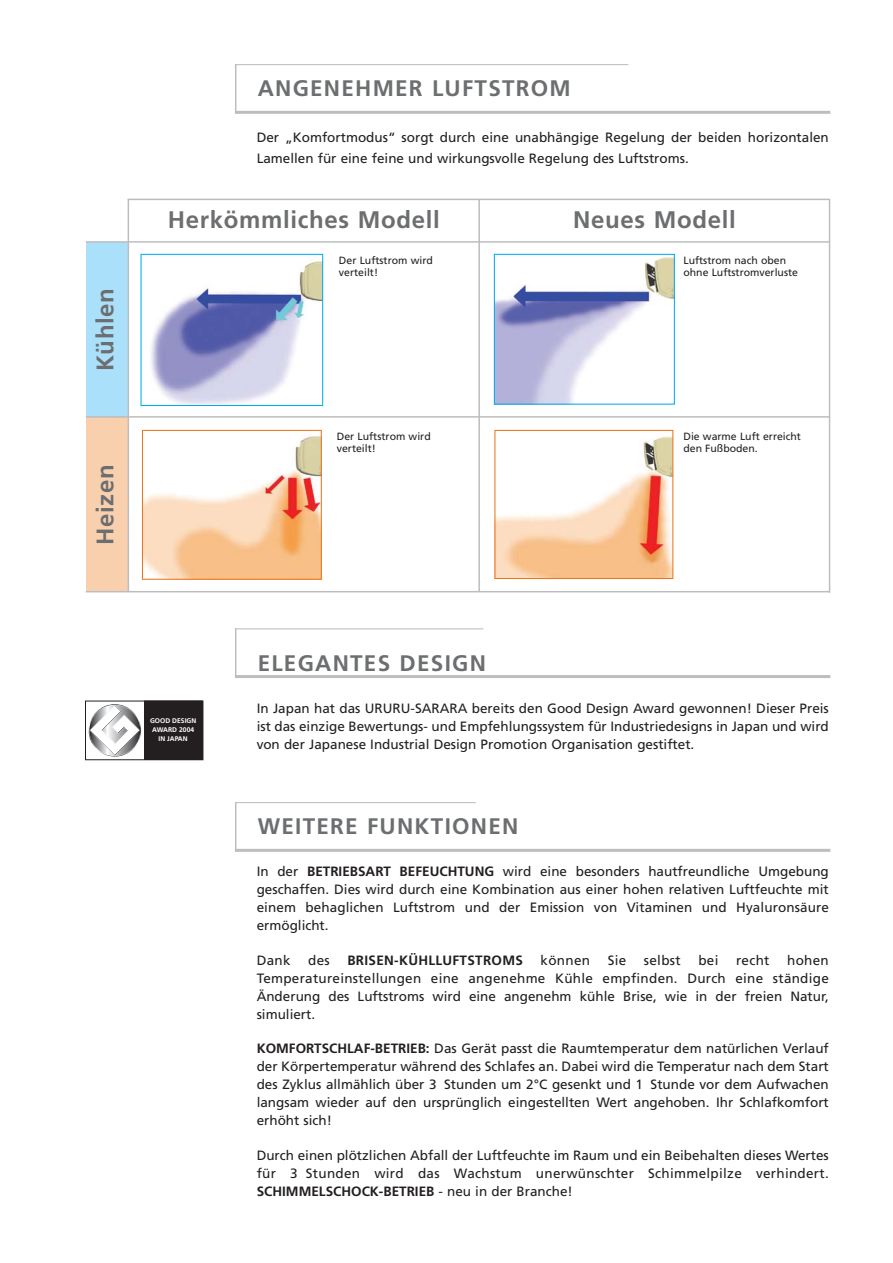
<style>
.page{position:relative;width:893px;height:1263px;background:#fff}
.page>*{position:absolute;margin:0;border:0;box-sizing:border-box;transform-origin:0 0}
.t1{font:700 24px "Frutiger";letter-spacing:.03em;color:#6c6e70}
.t2{font:700 22.5px "Frutiger";letter-spacing:.055em;color:#6c6e70}
.t3{font:13.5px/18px "Frutiger";color:#231f20;text-align:justify}
.t4{font:700 13.5px "Frutiger";letter-spacing:.02em;color:#231f20}
.t5{font:10.5px/12.6px "Frutiger";color:#231f20}
.t6{font:700 condensed 9.6px/11.6px "Helvetica";color:#fff;text-align:center}
.t7{font:700 6.75px/9.4px "Frutiger";color:#fff;text-align:center}
.s1{font-weight:700}
</style>
<div class="page">
<div style="left:86px;top:417px;width:42px;height:175px;background:#f9d0ae"></div>
<div style="left:86px;top:242px;width:42px;height:175px;background:#aae0fa"></div>
<hr style="left:128px;top:199px;width:1px;height:393px;background:#bbbdbf">
<hr style="left:478px;top:199px;width:2px;height:393px;background:#bbbdbf">
<hr style="left:86px;top:241px;width:744px;height:2px;background:#bbbdbf">
<hr style="left:86px;top:416px;width:744px;height:2px;background:#bbbdbf">
<img style="left:151px;top:261px;width:170px;height:143px">
<div style="left:140px;top:254px;width:183px;height:152px;border:1px solid #00adef"></div>
<img style="left:496px;top:257px;width:177px;height:146px">
<div style="left:494px;top:254px;width:181px;height:151px;border:1px solid #00adef"></div>
<img style="left:144px;top:435px;width:176px;height:143px">
<div style="left:142px;top:430px;width:180px;height:150px;border:1px solid #e9771e"></div>
<img style="left:496px;top:436px;width:175px;height:141px">
<div style="left:494px;top:430px;width:179px;height:149px;border:1px solid #e9771e"></div>
<hr style="left:86px;top:591px;width:744px;height:1px;background:#bbbdbf">
<hr style="left:128px;top:199px;width:702px;height:1px;background:#bbbdbf">
<hr style="left:829px;top:199px;width:1px;height:394px;background:#bbbdbf">
<div style="left:144px;top:701px;width:59px;height:59px;background:#231f20"></div>
<svg style="left:89px;top:704px;width:51px;height:53px"></svg>
<hr style="left:140px;top:705px;width:1px;height:51px;background:#231f20">
<div style="left:85px;top:701px;width:118px;height:59px;border:1px solid #231f20"></div>
<hr style="left:235px;top:111px;width:595px;height:3px;background:#bbbdbf">
<hr style="left:235px;top:64px;width:393px;height:1px;background:#bbbdbf">
<hr style="left:235px;top:64px;width:1px;height:49px;background:#bbbdbf">
<hr style="left:235px;top:849px;width:595px;height:3px;background:#bbbdbf">
<hr style="left:235px;top:802px;width:241px;height:1px;background:#bbbdbf">
<hr style="left:235px;top:802px;width:1px;height:49px;background:#bbbdbf">
<hr style="left:235px;top:675px;width:595px;height:3px;background:#bbbdbf">
<hr style="left:235px;top:628px;width:248px;height:1px;background:#bbbdbf">
<hr style="left:235px;top:628px;width:1px;height:50px;background:#bbbdbf">
<h1 class="t1" style="left:96px;top:371px;width:85px;rotate:-90deg">Kühlen</h1>
<h1 class="t1" style="left:96px;top:545px;width:82px;rotate:-90deg">Heizen</h1>
<h2 class="t2" style="left:258px;top:79px;width:315px">ANGENEHMER LUFTSTROM</h2>
<p class="t3" style="left:257px;top:128px;width:574px;line-height:21px">Der „Komfortmodus“ sorgt durch eine unabhängige Regelung der beiden horizontalen<br>Lamellen für eine feine und wirkungsvolle Regelung des Luftstroms.</p>
<h1 class="t1" style="left:168px;top:210px;width:273px">Herkömmliches Modell</h1>
<h1 class="t1" style="left:573px;top:210px;width:164px">Neues Modell</h1>
<p class="t5" style="left:339px;top:254px;width:95px">Der Luftstrom wird verteilt!</p>
<p class="t5" style="left:683px;top:254px;width:116px">Luftstrom nach oben ohne Luftstromverluste</p>
<p class="t5" style="left:337px;top:431px;width:95px">Der Luftstrom wird verteilt!</p>
<p class="t5" style="left:683px;top:431px;width:119px">Die warme Luft erreicht den Fußboden.</p>
<p class="t6" style="left:147px;top:714px;width:54px">GOOD DESIGN<br>AWARD 2003<br>IN JAPAN</p>
<p class="t7" style="left:150px;top:716px;width:48px">GOOD DESIGN<br>AWARD 2004<br>IN JAPAN</p>
<h2 class="t2" style="left:258px;top:654px;width:230px">ELEGANTES DESIGN</h2>
<p class="t3" style="left:257px;top:700px;width:574px">In Japan hat das URURU-SARARA bereits den Good Design Award gewonnen! Dieser Preis ist das einzige Bewertungs- und Empfehlungssystem für Industriedesigns in Japan und wird von der Japanese Industrial Design Promotion Organisation gestiftet.</p>
<h2 class="t2" style="left:258px;top:817px;width:262px">WEITERE FUNKTIONEN</h2>
<p class="t3" style="left:257px;top:864px;width:574px">In der <span class="s1">BETRIEBSART BEFEUCHTUNG</span> wird eine besonders hautfreundliche Umgebung geschaffen. Dies wird durch eine Kombination aus einer hohen relativen Luftfeuchte mit einem behaglichen Luftstrom und der Emission von Vitaminen und Hyaluronsäure ermöglicht.</p>
<p class="t3" style="left:257px;top:952px;width:35px">Dank</p>
<p class="t3" style="left:308px;top:952px;width:23px">des</p>
<p class="t4" style="left:347px;top:955px;width:177px">BRISEN-KÜHLLUFTSTROMS</p>
<p class="t3" style="left:540px;top:952px;width:51px">können</p>
<p class="t3" style="left:608px;top:952px;width:20px">Sie</p>
<p class="t3" style="left:644px;top:952px;width:38px">selbst</p>
<p class="t3" style="left:698px;top:952px;width:22px">bei</p>
<p class="t3" style="left:736px;top:952px;width:35px">recht</p>
<p class="t3" style="left:257px;top:952px;width:574px;text-indent:530px">hohen Temperatureinstellungen eine angenehme Kühle empfinden. Durch eine ständige Änderung des Luftstroms wird eine angenehm kühle Brise, wie in der freien Natur, simuliert.</p>
<p class="t3" style="left:257px;top:1041px;width:574px"><span class="s1">KOMFORTSCHLAF-BETRIEB:</span> Das Gerät passt die Raumtemperatur dem natürlichen Verlauf der Körpertemperatur während des Schlafes an. Dabei wird die Temperatur nach dem Start des Zyklus allmählich über 3 Stunden um 2°C gesenkt und 1 Stunde vor dem Aufwachen langsam wieder auf den ursprünglich eingestellten Wert angehoben. Ihr Schlafkomfort erhöht sich!</p>
<p class="t3" style="left:257px;top:1147px;width:574px">Durch einen plötzlichen Abfall der Luftfeuchte im Raum und ein Beibehalten dieses Wertes für 3 Stunden wird das Wachstum unerwünschter Schimmelpilze verhindert.<br><span class="s1">SCHIMMELSCHOCK-BETRIEB</span> - neu in der Branche!</p>
</div>
